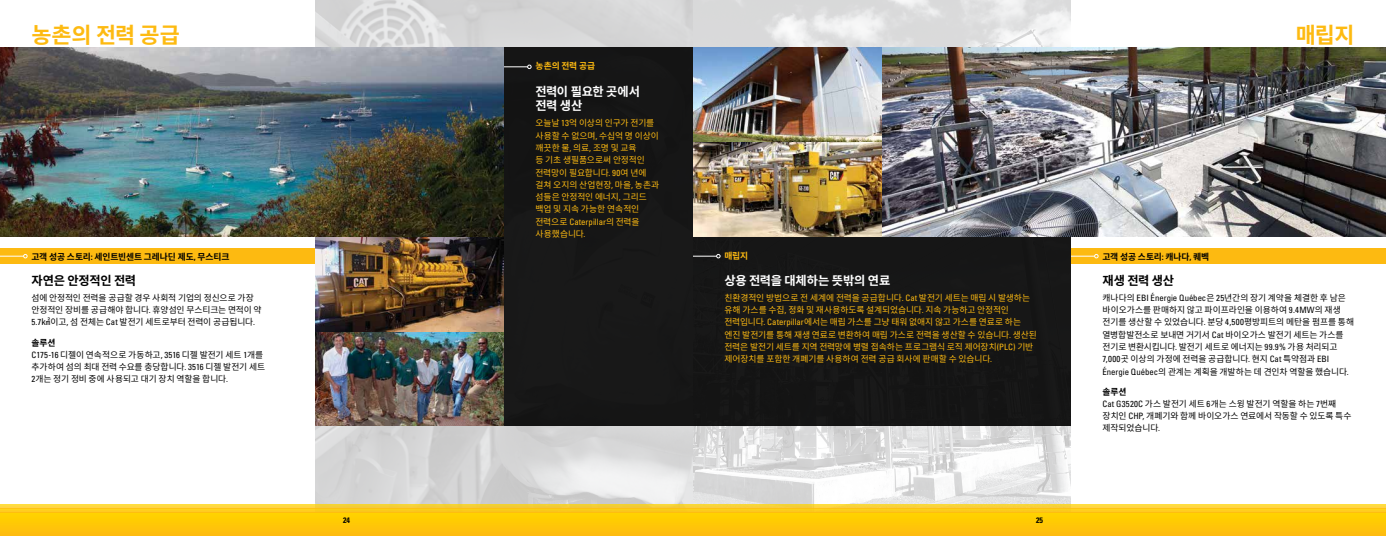
<style>
.page{position:relative;width:1386px;height:536px;background:#fff}
.page>*{position:absolute;margin:0;border:0;box-sizing:border-box;transform-origin:0 0}
.t1{font:700 21.88px "Noto Sans CJ Kkr";letter-spacing:-.02em;color:#fdba11}
.t2{font:700 12.25px/14.7px "Noto Sans CJ Kkr";letter-spacing:-.015em;color:#fff}
.t3{font:700 12.25px "Noto Sans CJ Kkr";letter-spacing:-.025em;color:#000}
.t4{font:8.75px/12.2px "Noto Sans CJ Kkr";letter-spacing:-.01em;color:#000}
.t5{font:8.75px/12.2px "Noto Sans CJ Kkr";letter-spacing:-.01em;color:#fdba11}
.t6{font:700 8.75px "Noto Sans CJ Kkr";letter-spacing:-.01em;color:#000}
.t7{font:condensed 8.75px "Univers";color:#fdba11}
.t8{font:700 8.75px "Noto Sans CJ Kkr";letter-spacing:-.005em;color:#fdba11}
.t9{font:700 condensed 7.88px "Univers";color:#000}
.s1{font-family:"Univers";font-stretch:condensed}
.s2{font-weight:700}
.s3{font-family:"Noto Sans CJ Kkr";font-stretch:normal}
</style>
<div class="page">
<div style="left:1071px;top:248px;width:315px;height:16px;background:#fdba11"></div>
<svg style="left:1071px;top:254px;width:28px;height:4px"></svg>
<img style="left:315px;top:0;width:756px;height:504px">
<div style="left:693px;top:236px;width:378px;height:189px;background:#161616"></div>
<div style="left:0;top:248px;width:315px;height:16px;background:#fdba11"></div>
<svg style="left:0;top:254px;width:28px;height:4px"></svg>
<img style="left:315px;top:236px;width:189px;height:189px">
<div style="left:504px;top:47px;width:189px;height:378px;background:#161616"></div>
<svg style="left:504px;top:65px;width:28px;height:4px"></svg>
<img style="left:693px;top:47px;width:693px;height:189px">
<svg style="left:693px;top:254px;width:28px;height:4px"></svg>
<img style="left:0;top:47px;width:504px;height:189px">
<div style="left:0;top:512px;width:1386px;height:24px;background:#ffc806"></div>
<hr style="left:0;top:508px;width:1386px;height:4px;background:#fdc91a">
<svg style="left:0;top:504px;width:1386px;height:4px;background:#f9d33d"></svg>
<h1 class="t1" style="left:32px;top:23px;width:150px">농촌의 전력 공급</h1>
<h1 class="t1" style="left:1296px;top:23px;width:60px">매립지</h1>
<p class="t8" style="left:536px;top:61px;width:61px">농촌의 전력 공급</p>
<p class="t6" style="left:32px;top:251px;width:200px">고객 성공 스토리<span class="s1">:</span> 세인트빈센트 그레나딘 제도<span class="s1">,</span> 무스티크</p>
<h2 class="t3" style="left:32px;top:273px;width:106px">자연은 안정적인 전력</h2>
<p class="t4" style="left:32px;top:292px;width:232px">섬에 안정적인 전력을 공급할 경우 사회적 기업의 정신으로 가장 안정적인 장비를 공급해야 합니다<span class="s1">.</span> 휴양섬인 무스티크는 면적이 약<br><span class="s1">5.7</span>㎢이고<span class="s1">,</span> 섬 전체는 <span class="s1">Cat</span> 발전기 세트로부터 전력이 공급됩니다<span class="s1">.</span></p>
<p class="t4" style="left:32px;top:336px;width:235px"><span class="s2">솔루션<br></span><span class="s1">C175-16</span> 디젤이 연속적으로 가동하고<span class="s1">, 3516</span> 디젤 발전기 세트 <span class="s1">1</span>개를 추가하여 섬의 최대 전력 수요를 충당합니다<span class="s1">. 3516</span> 디젤 발전기 세트<br><span class="s1">2</span>개는 정기 정비 중에 사용되고 대기 장치 역할을 합니다<span class="s1">.</span></p>
<h2 class="t2" style="left:535px;top:84px;width:106px">전력이 필요한 곳에서 전력 생산</h2>
<p class="t5" style="left:535px;top:117px;width:125px">오늘날 <span class="s1">13</span>억 이상의 인구가 전기를 사용할 수 없으며<span class="s1">,</span> 수십억 명 이상이 깨끗한 물<span class="s1">,</span> 의료<span class="s1">,</span> 조명 및 교육<br>등 기초 생필품으로써 안정적인 전력망이 필요합니다<span class="s1">. 90</span>여 년에 걸쳐 오지의 산업현장<span class="s1">,</span> 마을<span class="s1">,</span> 농촌과 섬들은 안정적인 에너지<span class="s1">,</span> 그리드 백업 및 지속 가능한 연속적인</p>
<p class="t7" style="left:536px;top:216px;width:106px"><span class="s3">전력으로</span> Caterpillar<span class="s3">의 전력을</span></p>
<p class="t5" style="left:536px;top:227px;width:52px">사용했습니다<span class="s1">.</span></p>
<p class="t8" style="left:724px;top:251px;width:25px">매립지</p>
<h2 class="t2" style="left:724px;top:273px;width:167px">상용 전력을 대체하는 뜻밖의 연료</h2>
<p class="t5" style="left:724px;top:292px;width:314px">친환경적인 방법으로 전 세계에 전력을 공급합니다<span class="s1">. Cat</span> 발전기 세트는 매립 시 발생하는 유해 가스를 수집<span class="s1">,</span> 정화 및 재사용하도록 설계되었습니다<span class="s1">.</span> 지속 가능하고 안정적인 전력입니다<span class="s1">. Caterpillar</span>에서는 매립 가스를 그냥 태워 없애지 않고 가스를 연료로 하는 엔진 발전기를 통해 재생 연료로 변환하여 매립 가스로 전력을 생산할 수 있습니다<span class="s1">.</span> 생산된 전력은 발전기 세트를 지역 전력망에 병렬 접속하는 프로그램식 로직 제어장치<span class="s1">(PLC)</span> 기반 제어장치를 포함한 개폐기를 사용하여 전력 공급 회사에 판매할 수 있습니다<span class="s1">.</span></p>
<p class="t9" style="left:343px;top:515px;width:8px">24</p>
<p class="t9" style="left:1036px;top:515px;width:8px">25</p>
<p class="t6" style="left:1102px;top:251px;width:108px">고객 성공 스토리<span class="s1">:</span> 캐나다<span class="s1">,</span> 퀘벡</p>
<h2 class="t3" style="left:1102px;top:273px;width:73px">재생 전력 생산</h2>
<p class="t4" style="left:1102px;top:292px;width:253px">캐나다의 <span class="s1">EBI Énergie Québec</span>은 <span class="s1">25</span>년간의 장기 계약을 체결한 후 남은 바이오가스를 판매하지 않고 파이프라인을 이용하여 <span class="s1">9.4MW</span>의 재생 전기를 생산할 수 있었습니다<span class="s1">.</span> 분당 <span class="s1">4,500</span>평방피트의 메탄을 펌프를 통해 열병합발전소로 보내면 거기서 <span class="s1">Cat</span> 바이오가스 발전기 세트는 가스를 전기로 변환시킵니다<span class="s1">.</span> 발전기 세트로 에너지는 <span class="s1">99.9%</span> 가용 처리되고 <span class="s1">7,000</span>곳 이상의 가정에 전력을 공급합니다<span class="s1">.</span> 현지 <span class="s1">Cat</span> 특약점과 <span class="s1">EBI Énergie Québec</span>의 관계는 계획을 개발하는 데 견인차 역할을 했습니다<span class="s1">.</span></p>
<p class="t4" style="left:1103px;top:385px;width:251px"><span class="s2">솔루션<br></span><span class="s1">Cat G3520C</span> 가스 발전기 세트 <span class="s1">6</span>개는 스윙 발전기 역할을 하는 <span class="s1">7</span>번째 장치인 <span class="s1">CHP,</span> 개폐기와 함께 바이오가스 연료에서 작동할 수 있도록 특수 제작되었습니다<span class="s1">.</span></p>
</div>
